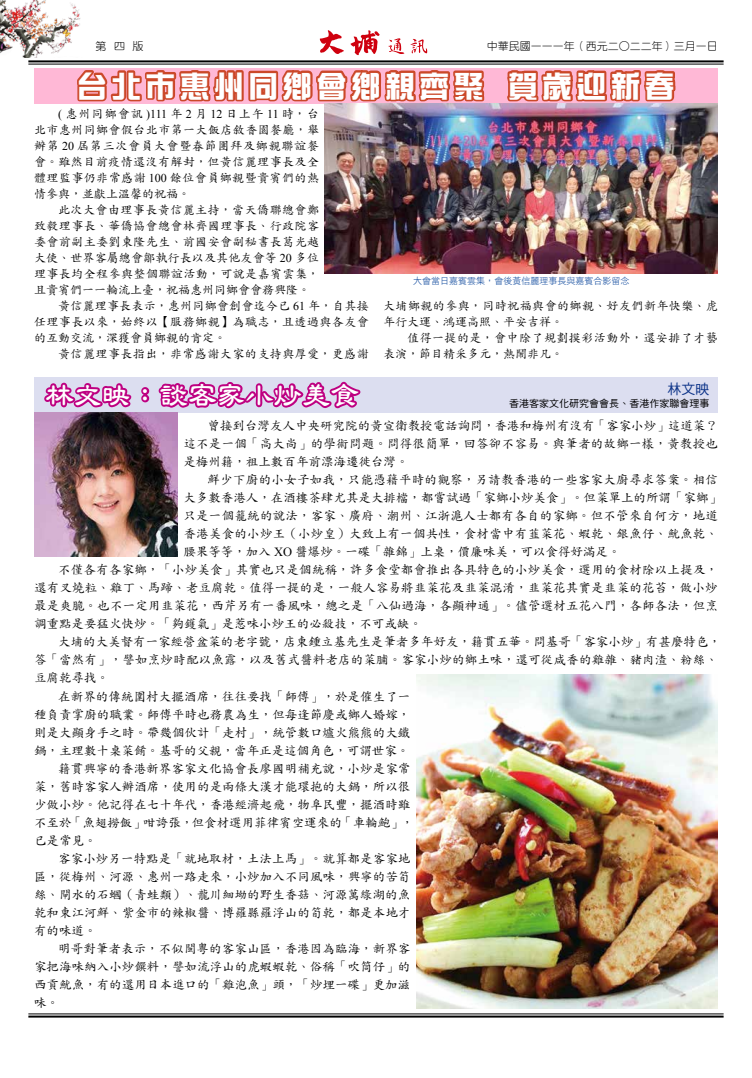
<style>
.page{position:relative;width:752px;height:1078px;background:#fff}
.page>*{position:absolute;margin:0;border:0;box-sizing:border-box;transform-origin:0 0}
.t1{font:900 28.5px "AR Xin Yi B5";letter-spacing:.2em;color:#fff}
.t2{font:700 28.5px "AR Li Shu B5";color:#fff}
.t3{font:14px "DF Hei Std W5";color:#0c3388}
.t4{font:12.5px/18px "DF Kai Shu Std W5";letter-spacing:.005em;color:#000;text-align:justify}
.t5{font:12px/16px "DF Kai Shu Std W5";letter-spacing:.035em;color:#000}
.t6{font:12px "DF Kai Shu Std W5";color:#000}
.t7{font:12px "DF Kai Shu Std W5";letter-spacing:.01em;color:#000}
.t8{font:11px "DF Yuan Std W3";color:#000}
.t9{font:10px "DF Hei Std W5";color:#000}
.t10{font:9px "DF Hei Std W3";color:#003f98}
.s1{font-family:"Times New Roman"}
</style>
<div class="page">
<hr style="left:28px;top:60px;width:695px;height:2px;background:#000">
<hr style="left:28px;top:64px;width:695px;height:1px;background:#000">
<hr style="left:28px;top:1013px;width:695px;height:1px;background:#000">
<hr style="left:28px;top:1015px;width:695px;height:2px;background:#000">
<img style="left:0;top:0;width:81px;height:57px">
<svg style="left:350px;top:30px;width:29px;height:25px"></svg>
<svg style="left:319px;top:30px;width:25px;height:24px"></svg>
<svg style="left:388px;top:38px;width:16px;height:16px"></svg>
<svg style="left:410px;top:39px;width:17px;height:14px"></svg>
<div style="left:34px;top:68px;width:683px;height:35px;background:#ffb8d6"></div>
<svg style="left:507px;top:70px;width:169px;height:32px"></svg>
<div style="left:34px;top:377px;width:683px;height:35px;background:#dcdef0"></div>
<svg style="left:44px;top:63px;width:442px;height:346px"></svg>
<img style="left:324px;top:103px;width:393px;height:170px">
<img style="left:34px;top:412px;width:144px;height:144px">
<img style="left:416px;top:674px;width:301px;height:334px">
<p class="t8" style="left:95px;top:40px;width:50px">第四版</p>
<p class="t8" style="left:486px;top:40px;width:232px">中華民國一一一年（西元二○二二年）三月一日</p>
<h1 class="t1" style="left:78px;top:71px;width:597px">台北市惠州同鄉會鄉親齊聚 賀歲迎新春</h1>
<p class="t5" style="left:34px;top:106px;width:286px;text-align:justify;text-indent:24px"><span class="s1">(</span> 惠州同鄉會訊 <span class="s1">)111</span> 年 <span class="s1">2</span> 月 <span class="s1">12</span> 日上午 <span class="s1">11</span> 時，台北市惠州同鄉會假台北市第一大飯店敘香園餐廳，舉辦第 <span class="s1">20</span> 屆第三次會員大會暨春節團拜及鄉親聯誼餐會。雖然目前疫情還沒有解封，但黃信麗理事長及全體理監事仍非常感謝 <span class="s1">100</span> 餘位會員鄉親暨貴賓們的熱情參與，並獻上溫馨的祝福。</p>
<p class="t5" style="left:58px;top:202px;width:262px">此次大會由理事長黃信麗主持，當天僑聯總會鄭</p>
<p class="t5" style="left:34px;top:218px;width:286px">致毅理事長、華僑協會總會林齊國理事長、行政院客</p>
<p class="t5" style="left:34px;top:234px;width:286px">委會前副主委劉東隆先生、前國安會副秘書長葛光越</p>
<p class="t7" style="left:34px;top:251px;width:286px">大使、世界客屬總會鄒執行長以及其他友會等 <span class="s1">20</span> 多位</p>
<p class="t5" style="left:34px;top:266px;width:286px">理事長均全程參與整個聯誼活動，可說是嘉賓雲集，</p>
<p class="t6" style="left:34px;top:283px;width:278px">且貴賓們一一輪流上臺，祝福惠州同鄉會會務興隆。</p>
<p class="t5" style="left:58px;top:297px;width:312px">黃信麗理事長表示，惠州同鄉會創會迄今已 <span class="s1">61</span> 年，自其接</p>
<p class="t5" style="left:34px;top:313px;width:336px">任理事長以來，始終以【服務鄉親】為職志，且透過與各友會</p>
<p class="t6" style="left:34px;top:331px;width:193px">的互動交流，深獲會員鄉親的肯定。</p>
<p class="t5" style="left:58px;top:345px;width:312px">黃信麗理事長指出，非常感謝大家的支持與厚愛，更感謝</p>
<h1 class="t2" style="left:45px;top:381px;width:315px">林文映：談客家小炒美食</h1>
<p class="t10" style="left:413px;top:276px;width:217px">大會當日嘉賓雲集，會後黃信麗理事長與嘉賓合影留念</p>
<p class="t5" style="left:383px;top:297px;width:336px">大埔鄉親的參與，同時祝福與會的鄉親、好友們新年快樂、虎年行大運、鴻運高照、平安吉祥。</p>
<p class="t5" style="left:383px;top:329px;width:336px;text-indent:24px">值得一提的是，會中除了規劃摸彩活動外，還安排了才藝表演，節目精采多元，熱鬧非凡。</p>
<p class="t3" style="left:667px;top:381px;width:43px">林文映</p>
<p class="t9" style="left:509px;top:398px;width:201px">香港客家文化研究會會長、香港作家聯會理事</p>
<p class="t4" style="left:183px;top:416px;width:536px;text-indent:24px">曾接到台灣友人中央研究院的黃宣衛教授電話詢問，香港和梅州有沒有「客家小炒」這道菜？這不是一個「高大尚」的學術問題。問得很簡單，回答卻不容易。與筆者的故鄉一樣，黃教授也是梅州籍，祖上數百年前漂海遷徙台灣。</p>
<p class="t4" style="left:207px;top:470px;width:511px">鮮少下廚的小女子如我，只能憑藉平時的觀察，另請教香港的一些客家大廚尋求答案。相信</p>
<p class="t4" style="left:183px;top:488px;width:539px">大多數香港人，在酒樓茶肆尤其是大排檔，都嘗試過「家鄉小炒美食」。但菜單上的所謂「家鄉」</p>
<p class="t4" style="left:183px;top:506px;width:535px">只是一個籠統的說法，客家、廣府、潮州、江浙滬人士都有各自的家鄉。但不管來自何方，地道</p>
<p class="t4" style="left:183px;top:524px;width:535px">香港美食的小炒王（小炒皇）大致上有一個共性，食材當中有韮菜花、蝦乾、銀魚仔、魷魚乾、</p>
<p class="t4" style="left:183px;top:542px;width:438px">腰果等等，加入 <span class="s1">XO</span> 醬爆炒。一碟「雜錦」上桌，價廉味美，可以食得好滿足。</p>
<p class="t4" style="left:58px;top:560px;width:661px">不僅各有各家鄉，「小炒美食」其實也只是個統稱，許多食堂都會推出各具特色的小炒美食，選用的食材除以上提及，</p>
<p class="t4" style="left:34px;top:578px;width:685px">還有叉燒粒、雞丁、馬蹄、老豆腐乾。值得一提的是，一般人容易將韭菜花及韭菜混淆，韭菜花其實是韭菜的花苔，做小炒</p>
<p class="t4" style="left:34px;top:596px;width:685px">最是爽脆。也不一定用韭菜花，西芹另有一番風味，總之是「八仙過海，各顯神通」。儘管選材五花八門，各師各法，但烹</p>
<p class="t4" style="left:34px;top:614px;width:389px">調重點是要猛火快炒。「夠鑊氣」是惹味小炒王的必殺技，不可或缺。</p>
<p class="t4" style="left:58px;top:632px;width:664px">大埔的大美督有一家經營盆菜的老字號，店東鍾立基先生是筆者多年好友，籍貫五華。問基哥「客家小炒」有甚麼特色，</p>
<p class="t4" style="left:34px;top:650px;width:685px">答「當然有」，譬如烹炒時配以魚露，以及舊式醬料老店的菜脯。客家小炒的鄉土味，還可從咸香的雞雜、豬肉渣、粉絲、</p>
<p class="t4" style="left:34px;top:668px;width:77px">豆腐乾尋找。</p>
<p class="t4" style="left:58px;top:686px;width:353px">在新界的傳統圍村大擺酒席，往往要找「師傅」，於是催生了一</p>
<p class="t4" style="left:34px;top:704px;width:377px">種負責掌廚的職業。師傅平時也務農為生，但每逢節慶或鄉人婚嫁，</p>
<p class="t4" style="left:34px;top:722px;width:377px">則是大顯身手之時。帶幾個伙計「走村」，統管數口爐火熊熊的大鐵</p>
<p class="t4" style="left:34px;top:740px;width:376px">鍋，主理數十桌菜餚。基哥的父親，當年正是這個角色，可謂世家。</p>
<p class="t4" style="left:58px;top:758px;width:353px">籍貫興寧的香港新界客家文化協會長廖國明補充說，小炒是家常</p>
<p class="t4" style="left:34px;top:776px;width:377px">菜，舊時客家人辦酒席，使用的是兩條大漢才能環抱的大鍋，所以很</p>
<p class="t4" style="left:34px;top:794px;width:377px">少做小炒。他記得在七十年代，香港經濟起飛，物阜民豐，擺酒時雖</p>
<p class="t4" style="left:34px;top:812px;width:381px">不至於「魚翅撈飯」咁誇張，但食材選用菲律賓空運來的「車輪鮑」，</p>
<p class="t4" style="left:34px;top:830px;width:64px">已是常見。</p>
<p class="t4" style="left:58px;top:848px;width:353px">客家小炒另一特點是「就地取材，土法上馬」。就算都是客家地</p>
<p class="t4" style="left:34px;top:866px;width:378px">區，從梅州、河源、惠州一路走來，小炒加入不同風味，興寧的苦筍</p>
<p class="t4" style="left:34px;top:884px;width:377px">絲、閘水的石蟈（青蛙類）、龍川細坳的野生香菇、河源萬綠湖的魚</p>
<p class="t4" style="left:34px;top:902px;width:377px">乾和東江河鮮、紫金市的辣椒醬、博羅縣羅浮山的筍乾，都是本地才</p>
<p class="t4" style="left:34px;top:920px;width:64px">有的味道。</p>
<p class="t4" style="left:58px;top:938px;width:353px">明哥對筆者表示，不似閩粵的客家山區，香港因為臨海，新界客</p>
<p class="t4" style="left:34px;top:956px;width:377px">家把海味納入小炒饌料，譬如流浮山的虎蝦蝦乾、俗稱「吹筒仔」的</p>
<p class="t4" style="left:34px;top:974px;width:377px">西貢魷魚，有的還用日本進口的「雞泡魚」頭，「炒埋一碟」更加滋</p>
<p class="t4" style="left:34px;top:992px;width:26px">味。</p>
</div>
